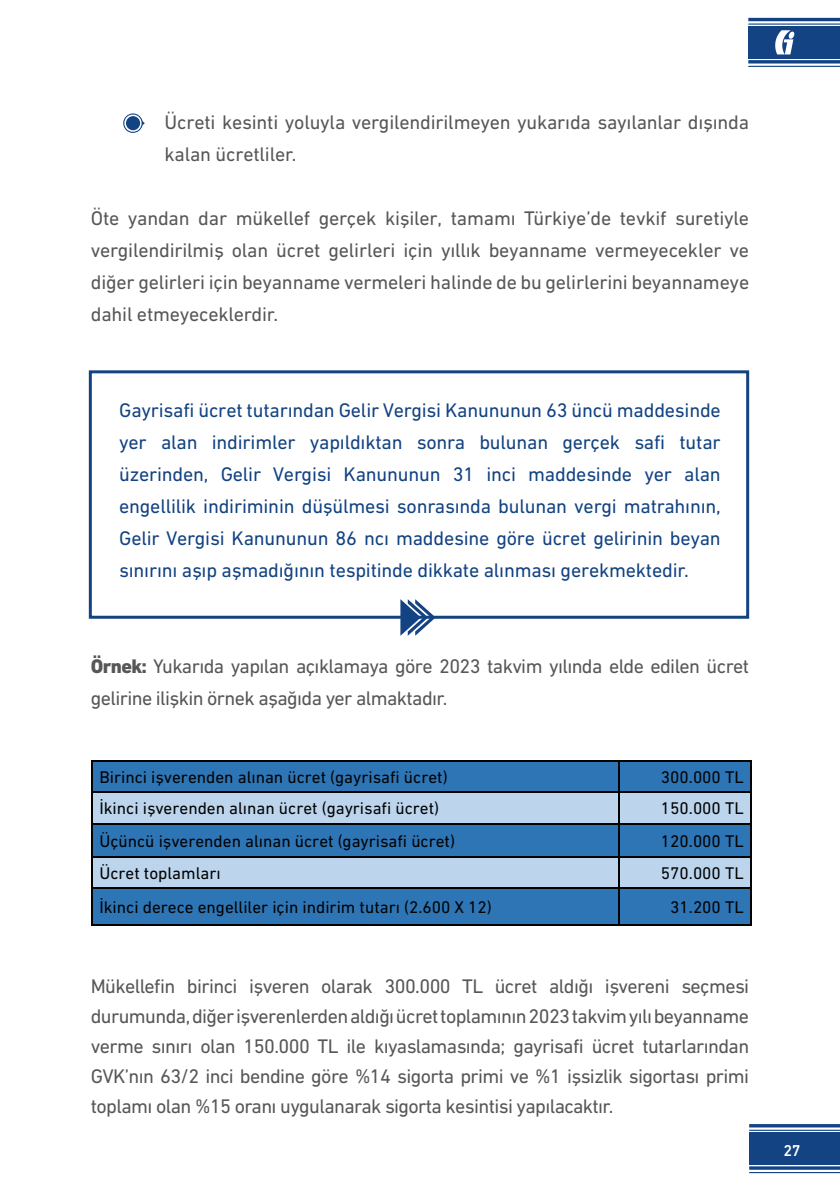
<style>
.page{position:relative;width:840px;height:1191px;background:#fff}
.page>*{position:absolute;margin:0;border:0;box-sizing:border-box;transform-origin:0 0}
.t1{font:20px/32px "DIN Next CYR";letter-spacing:-.03em;color:#575756;text-align:justify}
.t2{font:20px/32px "DIN Next CYR";letter-spacing:-.01em;color:#134383;text-align:justify}
.t3{font:20px/32px "DIN Next CYR";letter-spacing:-.01em;color:#575756}
.t4{font:17.2px "DIN Next CYR";color:#010202}
.t5{font:500 16px "DIN Next CYR";color:#fff}
.s1{font-weight:800}
</style>
<div class="page">
<hr style="left:748px;top:1124px;width:91px;height:3px;background:#134383">
<hr style="left:748px;top:1129px;width:91px;height:1px;background:#134383">
<hr style="left:748px;top:1166px;width:91px;height:3px;background:#134383">
<hr style="left:748px;top:1172px;width:91px;height:1px;background:#134383">
<div style="left:748px;top:1132px;width:91px;height:32px;background:#134383"></div>
<hr style="left:747px;top:18px;width:92px;height:3px;background:#134383">
<hr style="left:747px;top:23px;width:92px;height:2px;background:#134383">
<hr style="left:747px;top:60px;width:92px;height:3px;background:#134383">
<hr style="left:747px;top:66px;width:92px;height:1px;background:#134383">
<div style="left:747px;top:26px;width:92px;height:33px;background:#134383"></div>
<svg style="left:775px;top:30px;width:19px;height:24px"></svg>
<div style="left:92px;top:760px;width:527px;height:31px;background:#2e75b6"></div>
<div style="left:619px;top:760px;width:132px;height:31px;background:#2e75b6"></div>
<hr style="left:92px;top:760px;width:526px;height:1px;background:#010202">
<hr style="left:619px;top:760px;width:130px;height:1px;background:#010202">
<hr style="left:91px;top:761px;width:1px;height:30px;background:#010202">
<hr style="left:618px;top:761px;width:1px;height:30px;background:#010202">
<hr style="left:749px;top:761px;width:2px;height:30px;background:#010202">
<div style="left:92px;top:791px;width:527px;height:32px;background:#bcd5ed"></div>
<div style="left:619px;top:791px;width:132px;height:32px;background:#bcd5ed"></div>
<hr style="left:92px;top:791px;width:526px;height:2px;background:#010202">
<hr style="left:619px;top:791px;width:130px;height:2px;background:#010202">
<hr style="left:91px;top:793px;width:1px;height:30px;background:#010202">
<hr style="left:618px;top:793px;width:1px;height:30px;background:#010202">
<hr style="left:749px;top:793px;width:2px;height:30px;background:#010202">
<div style="left:92px;top:824px;width:527px;height:32px;background:#2e75b6"></div>
<div style="left:619px;top:824px;width:132px;height:32px;background:#2e75b6"></div>
<hr style="left:92px;top:823px;width:526px;height:1px;background:#010202">
<hr style="left:619px;top:823px;width:130px;height:1px;background:#010202">
<hr style="left:91px;top:824px;width:1px;height:32px;background:#010202">
<hr style="left:618px;top:824px;width:1px;height:32px;background:#010202">
<hr style="left:749px;top:824px;width:2px;height:32px;background:#010202">
<div style="left:92px;top:856px;width:527px;height:31px;background:#bcd5ed"></div>
<div style="left:619px;top:856px;width:132px;height:31px;background:#bcd5ed"></div>
<hr style="left:92px;top:856px;width:526px;height:1px;background:#010202">
<hr style="left:619px;top:856px;width:130px;height:1px;background:#010202">
<hr style="left:91px;top:857px;width:1px;height:30px;background:#010202">
<hr style="left:618px;top:857px;width:1px;height:30px;background:#010202">
<hr style="left:749px;top:857px;width:2px;height:30px;background:#010202">
<div style="left:92px;top:887px;width:527px;height:39px;background:#2e75b6"></div>
<div style="left:619px;top:887px;width:132px;height:39px;background:#2e75b6"></div>
<hr style="left:92px;top:887px;width:526px;height:2px;background:#010202">
<hr style="left:619px;top:887px;width:130px;height:2px;background:#010202">
<hr style="left:91px;top:889px;width:1px;height:35px;background:#010202">
<hr style="left:92px;top:924px;width:526px;height:2px;background:#010202">
<hr style="left:618px;top:889px;width:1px;height:35px;background:#010202">
<hr style="left:619px;top:924px;width:130px;height:2px;background:#010202">
<hr style="left:749px;top:889px;width:2px;height:35px;background:#010202">
<svg style="left:123px;top:113px;width:21px;height:20px"></svg>
<div style="left:89px;top:370px;width:659px;height:249px;border:3px solid #134383"></div>
<svg style="left:400px;top:599px;width:35px;height:37px"></svg>
<p class="t3" style="left:164px;top:106px;width:585px;text-indent:-36px">• Ücreti kesinti yoluyla vergilendirilmeyen yukarıda sayılanlar dışında kalan ücretliler.</p>
<p class="t1" style="left:91px;top:202px;width:659px">Öte yandan dar mükellef gerçek kişiler, tamamı Türkiye’de tevkif suretiyle vergilendirilmiş olan ücret gelirleri için yıllık beyanname vermeyecekler ve diğer gelirleri için beyanname vermeleri halinde de bu gelirlerini beyannameye dahil etmeyeceklerdir.</p>
<p class="t2" style="left:119px;top:394px;width:603px">Gayrisafi ücret tutarından Gelir Vergisi Kanununun 63 üncü maddesinde yer alan indirimler yapıldıktan sonra bulunan gerçek safi tutar üzerinden, Gelir Vergisi Kanununun 31 inci maddesinde yer alan engellilik indiriminin düşülmesi sonrasında bulunan vergi matrahının, Gelir Vergisi Kanununun 86 ncı maddesine göre ücret gelirinin beyan sınırını aşıp aşmadığının tespitinde dikkate alınması gerekmektedir.</p>
<p class="t1" style="left:91px;top:650px;width:659px"><span class="s1">Örnek:</span> Yukarıda yapılan açıklamaya göre 2023 takvim yılında elde edilen ücret gelirine ilişkin örnek aşağıda yer almaktadır.</p>
<p class="t4" style="left:99px;top:767px;width:349px">Birinci işverenden alınan ücret (gayrisafi ücret)</p>
<p class="t4" style="left:660px;top:767px;width:84px">300.000 TL</p>
<p class="t4" style="left:99px;top:798px;width:341px">İkinci işverenden alınan ücret (gayrisafi ücret)</p>
<p class="t4" style="left:660px;top:798px;width:84px">150.000 TL</p>
<p class="t4" style="left:99px;top:831px;width:357px">Üçüncü işverenden alınan ücret (gayrisafi ücret)</p>
<p class="t4" style="left:660px;top:831px;width:84px">120.000 TL</p>
<p class="t4" style="left:99px;top:863px;width:123px">Ücret toplamları</p>
<p class="t4" style="left:660px;top:863px;width:84px">570.000 TL</p>
<p class="t4" style="left:99px;top:897px;width:393px">İkinci derece engelliler için indirim tutarı (2.600 X 12)</p>
<p class="t4" style="left:670px;top:897px;width:75px">31.200 TL</p>
<p class="t1" style="left:91px;top:970px;width:659px;line-height:30px">Mükellefin birinci işveren olarak 300.000 TL ücret aldığı işvereni seçmesi durumunda, diğer işverenlerden aldığı ücret toplamının 2023 takvim yılı beyanname verme sınırı olan 150.000 TL ile kıyaslamasında; gayrisafi ücret tutarlarından GVK’nın 63/2 inci bendine göre %14 sigorta primi ve %1 işsizlik sigortası primi toplamı olan %15 oranı uygulanarak sigorta kesintisi yapılacaktır.</p>
<p class="t5" style="left:783px;top:1140px;width:18px">27</p>
</div>
